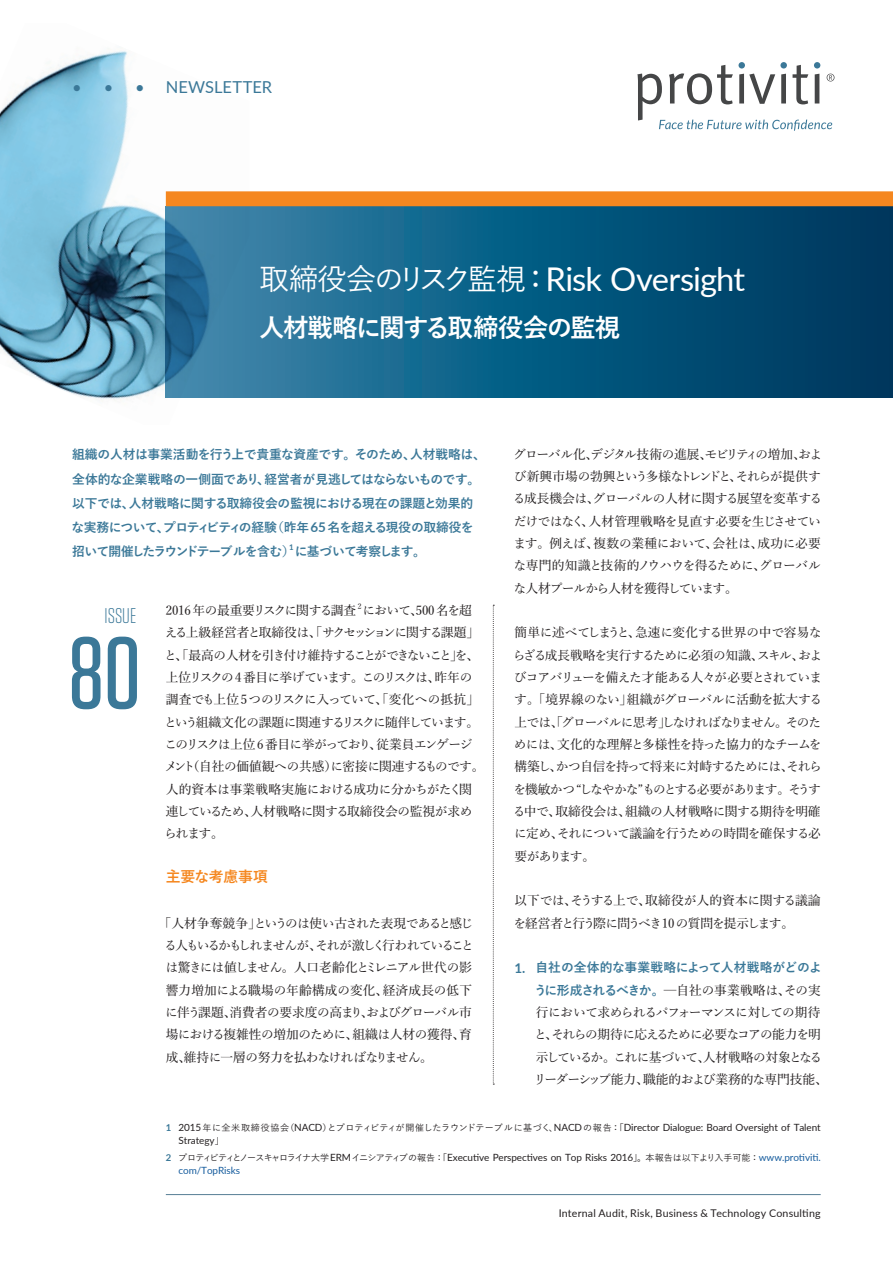
<style>
.page{position:relative;width:893px;height:1263px;background:#fff}
.page>*{position:absolute;margin:0;border:0;box-sizing:border-box;transform-origin:0 0}
.t1{font:500 102px "Tungsten";color:#3b7898}
.t2{font:32.7px "Lato";letter-spacing:-.03em;color:#fff}
.t3{font:700 25.5px "Yu Go";letter-spacing:-.06em;color:#fff}
.t4{font:300 21.3px "Tungsten";color:#3b7898}
.t5{font:16.5px "Lato";color:#3b7898}
.小見出し{font:700 14.85px "Yu Go";letter-spacing:-.01em;color:#f5871f}
.本文{font:500 12.75px/22.4px "Yu Min";letter-spacing:-.055em;color:#231f20}
.リード{font:700 12.75px/24.2px "Yu Go";letter-spacing:-.035em;color:#3b7898}
.本文-2{font:500 12.75px "Yu Min";letter-spacing:-.03em;color:#231f20}
.t6{font:10.65px "Lato";letter-spacing:.02em;color:#231f20}
.t7{font:9.9px/12.8px "Lato";letter-spacing:-.01em;color:#231f20}
.t8{font:9.9px "Lato";letter-spacing:-.01em;color:#175d9e}
.t9{font:500 9px "Yu Go";letter-spacing:-.08em;color:#231f20}
.リード-2{font:700 7.8px "Lato";color:#3b7898}
.本文-3{font:500 7.5px "Yu Min";color:#231f20}
.s1{font-family:"Yu Go";font-weight:500;font-size:29.7px}
.s2{font-family:"Lato";font-size:13.35px}
.s3{font-family:"Lato";font-weight:700;font-size:13.35px;color:#3b7898}
.s4{font-family:"Yu Go";font-weight:700;color:#3b7898}
.s5{font-weight:700;font-size:9.45px;color:#3b7898}
.s6{font-family:"Yu Go";font-weight:500;font-size:9px}
.s7{font-family:"Lato";font-weight:700;font-size:9.45px;color:#3b7898}
.s8{font-family:"Lato";font-weight:400;font-size:9.9px}
.s9{font-family:"Lato";font-weight:400;font-size:9.9px;color:#175d9e}
</style>
<div class="page">
<img style="left:0;top:51px;width:166px;height:349px">
<svg style="left:166px;top:206px;width:727px;height:192px;background:#115c82"></svg>
<div style="left:738px;top:62px;width:7px;height:7px;background:#3b7898;border-radius:50%"></div>
<div style="left:780px;top:62px;width:7px;height:7px;background:#3b7898;border-radius:50%"></div>
<div style="left:814px;top:62px;width:6px;height:7px;background:#3b7898;border-radius:50%"></div>
<svg style="left:637px;top:65px;width:197px;height:66px"></svg>
<div style="left:166px;top:191px;width:727px;height:15px;background:#f5871f"></div>
<hr style="left:166px;top:1194px;width:655px;height:1px;background:#577e95">
<svg style="left:493px;top:605px;width:1px;height:480px"></svg>
<p class="t5" style="left:72px;top:75px;width:42px">• •</p>
<p class="t5" style="left:135px;top:75px;width:138px">• NEWSLETTER</p>
<h2 class="t2" style="left:259px;top:255px;width:488px"><span class="s1">取締役会のリスク監視：</span>Risk Oversight</h2>
<h3 class="t3" style="left:259px;top:313px;width:363px">人材戦略に関する取締役会の監視</h3>
<p class="リード" style="left:72px;top:443px;width:416px">組織の人材は事業活動を行う上で貴重な資産です。そのため、人材戦略は、全体的な企業戦略の一側面であり、経営者が見逃してはならないものです。以下では、人材戦略に関する取締役会の監視における現在の課題と効果的な実務について、プロティビティの経験（昨年 <span class="s2">65</span> 名を超える現役の取締役を招いて開催したラウンドテーブルを含む）に基づいて考察します。</p>
<p class="リード-2" style="left:289px;top:541px;width:6px">1</p>
<p class="t4" style="left:105px;top:605px;width:33px">ISSUE</p>
<p class="t1" style="left:68px;top:620px;width:74px">80</p>
<p class="本文-2" style="left:166px;top:598px;width:192px">2016年の最重要リスクに関する調査</p>
<p class="本文-3" style="left:358px;top:599px;width:5px">2</p>
<p class="本文" style="left:164px;top:598px;width:322px;text-indent:198px">において、500 名を超える上級経営者と取締役は、「サクセッションに関する課題」と、「最高の人材を引き付け維持することができないこと」を、上位リスクの 4番目に挙げています。このリスクは、昨年の調査でも上位 5つのリスクに入っていて、「変化への抵抗」という組織文化の課題に関連するリスクに随伴しています。このリスクは上位 6 番目に挙がっており、従業員エンゲージメント（自社の価値観への共感）に密接に関連するものです。人的資本は事業戦略実施における成功に分かちがたく関連しているため、人材戦略に関する取締役会の監視が求められます。</p>
<p class="小見出し" style="left:166px;top:869px;width:104px">主要な考慮事項</p>
<p class="本文" style="left:164px;top:910px;width:311px;text-indent:-5px">「人材争奪競争」というのは使い古された表現であると感じる人もいるかもしれませんが、それが激しく行われていることは驚きには値しません。人口老齢化とミレニアル世代の影響力増加による職場の年齢構成の変化、経済成長の低下に伴う課題、消費者の要求度の高まり、およびグローバル市場における複雑性の増加のために、組織は人材の獲得、育成、維持に一層の努力を払わなければなりません。</p>
<p class="本文" style="left:513px;top:442px;width:311px;text-align:justify">グローバル化、デジタル技術の進展、モビリティの増加、および新興市場の勃興という多様なトレンドと、それらが提供する成長機会は、グローバルの人材に関する展望を変革するだけではなく、人材管理戦略を見直す必要を生じさせています。例えば、複数の業種において、会社は、成功に必要な専門的知識と技術的ノウハウを得るために、グローバルな人材プールから人材を獲得しています。</p>
<p class="本文" style="left:513px;top:620px;width:311px;text-align:justify">簡単に述べてしまうと、急速に変化する世界の中で容易ならざる成長戦略を実行するために必須の知識、スキル、およびコアバリューを備えた才能ある人々が必要とされています。「境界線のない」組織がグローバルに活動を拡大する上では、「グローバルに思考」しなければなりません。そのためには、文化的な理解と多様性を持った協力的なチームを構築し、かつ自信を持って将来に対峙するためには、それらを機敏かつ “しなやかな”ものとする必要があります。そうする中で、取締役会は、組織の人材戦略に関する期待を明確に定め、それについて議論を行うための時間を確保する必要があります。</p>
<p class="本文" style="left:513px;top:888px;width:309px">以下では、そうする上で、取締役が人的資本に関する議論を経営者と行う際に問うべき10 の質問を提示します。</p>
<p class="本文" style="left:534px;top:955px;width:295px;text-indent:-20px"><span class="s3">1.</span> <span class="s4">自社の全体的な事業戦略によって人材戦略がどのように形成されるべきか。</span>─自社の事業戦略は、その実行において求められるパフォーマンスに対しての期待と、それらの期待に応えるために必要なコアの能力を明示しているか。これに基づいて、人材戦略の対象となるリーダーシップ能力、職能的および業務的な専門技能、</p>
<p class="t7" style="left:179px;top:1121px;width:644px;text-indent:-13px"><span class="s5">1</span> 2015<span class="s6">年に全米取締役協会（</span>NACD<span class="s6">）とプロティビティが開催したラウンドテーブルに基づく、</span>NACD<span class="s6">の報告：「</span>Director Dialogue: Board Oversight of Talent<br>Strategy<span class="s6">」</span></p>
<p class="t9" style="left:166px;top:1149px;width:656px"><span class="s7">2</span> プロティビティとノースキャロライナ大学<span class="s8">ERM</span>イニシアティブの報告：「<span class="s8">Executive Perspectives on Top Risks 2016</span>」。本報告は以下より入手可能：<span class="s9">www.protiviti.</span></p>
<p class="t8" style="left:179px;top:1163px;width:63px">com/TopRisks</p>
<p class="t6" style="left:559px;top:1205px;width:263px">Internal Audit, Risk, Business &amp; Technology Consulting</p>
</div>
